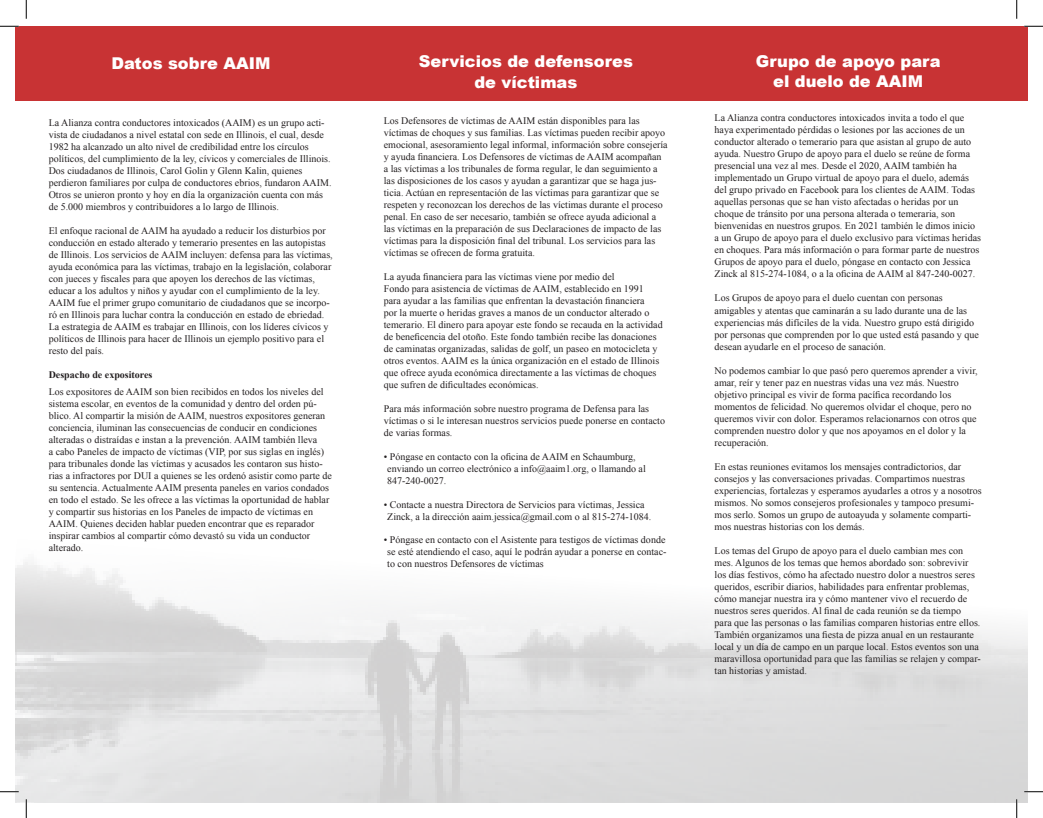
<style>
.page{position:relative;width:1043px;height:818px;background:#fff}
.page>*{position:absolute;margin:0;border:0;box-sizing:border-box;transform-origin:0 0}
.t1{font:900 16.25px/21px "Arial";color:#fff;text-align:center}
.t2{font:10px/12px "Times New Roman";color:#231f20}
.t3{font:700 10px "Times New Roman";color:#231f20}
</style>
<div class="page">
<div style="left:15px;top:26px;width:1012px;height:75px;background:#c83334"></div>
<img style="left:15px;top:562px;width:1013px;height:240px">
<svg style="left:0;top:25px;width:19px;height:2px"></svg>
<svg style="left:1024px;top:25px;width:18px;height:2px"></svg>
<svg style="left:0;top:790px;width:19px;height:2px"></svg>
<svg style="left:1024px;top:790px;width:18px;height:2px"></svg>
<svg style="left:25px;top:0;width:2px;height:19px"></svg>
<svg style="left:25px;top:799px;width:2px;height:19px"></svg>
<svg style="left:1016px;top:0;width:1px;height:19px"></svg>
<svg style="left:1015px;top:799px;width:2px;height:19px"></svg>
<h1 class="t1" style="left:111px;top:52px;width:160px">Datos sobre AAIM</h1>
<p class="t2" style="left:49px;top:116px;width:284px">La Alianza contra conductores intoxicados (AAIM) es un grupo acti&shy;vista de ciudadanos a nivel estatal con sede en Illinois, el cual, desde 1982 ha alcanzado un alto nivel de credibilidad entre los círculos políticos, del cumplimiento de la ley, cívicos y comerciales de Illinois.<br>Dos ciudadanos de Illinois, Carol Golin y Glenn Kalin, quienes perdieron familiares por culpa de conductores ebrios, fundaron AAIM.<br>Otros se unieron pronto y hoy en día la organización cuenta con más de 5.000 miembros y contribuidores a lo largo de Illinois.</p>
<p class="t2" style="left:49px;top:224px;width:285px">El enfoque racional de AAIM ha ayudado a reducir los disturbios por conducción en estado alterado y temerario presentes en las autopistas de Illinois. Los servicios de AAIM incluyen: defensa para las víctimas, ayuda económica para las víctimas, trabajo en la legislación, colaborar con jueces y fiscales para que apoyen los derechos de las víctimas, educar a los adultos y niños y ayudar con el cumplimiento de la ley.<br>AAIM fue el primer grupo comunitario de ciudadanos que se incorpo&shy;ró en Illinois para luchar contra la conducción en estado de ebriedad.<br>La estrategia de AAIM es trabajar en Illinois, con los líderes cívicos y políticos de Illinois para hacer de Illinois un ejemplo positivo para el resto del país.</p>
<p class="t3" style="left:49px;top:367px;width:105px">Despacho de expositores</p>
<p class="t2" style="left:49px;top:386px;width:284px">Los expositores de AAIM son bien recibidos en todos los niveles del sistema escolar, en eventos de la comunidad y dentro del orden pú&shy;blico. Al compartir la misión de AAIM, nuestros expositores generan conciencia, iluminan las consecuencias de conducir en condiciones alteradas o distraídas e instan a la prevención. AAIM también lleva<br>a cabo Paneles de impacto de víctimas (VIP, por sus siglas en inglés) para tribunales donde las víctimas y acusados les contaron sus histo&shy;rias a infractores por DUI a quienes se les ordenó asistir como parte de su sentencia. Actualmente AAIM presenta paneles en varios condados en todo el estado. Se les ofrece a las víctimas la oportunidad de hablar y compartir sus historias en los Paneles de impacto de víctimas en AAIM. Quienes deciden hablar pueden encontrar que es reparador inspirar cambios al compartir cómo devastó su vida un conductor alterado.</p>
<h1 class="t1" style="left:419px;top:51px;width:216px">Servicios de defensores de víctimas</h1>
<p class="t2" style="left:384px;top:115px;width:285px">Los Defensores de víctimas de AAIM están disponibles para las víctimas de choques y sus familias. Las víctimas pueden recibir apoyo emocional, asesoramiento legal informal, información sobre consejería y ayuda financiera. Los Defensores de víctimas de AAIM acompañan a las víctimas a los tribunales de forma regular, le dan seguimiento a las disposiciones de los casos y ayudan a garantizar que se haga jus&shy;ticia. Actúan en representación de las víctimas para garantizar que se respeten y reconozcan los derechos de las víctimas durante el proceso penal. En caso de ser necesario, también se ofrece ayuda adicional a las víctimas en la preparación de sus Declaraciones de impacto de las víctimas para la disposición final del tribunal. Los servicios para las víctimas se ofrecen de forma gratuita.</p>
<p class="t2" style="left:384px;top:271px;width:280px">La ayuda financiera para las víctimas viene por medio del<br>Fondo para asistencia de víctimas de AAIM, establecido en 1991 para ayudar a las familias que enfrentan la devastación financiera<br>por la muerte o heridas graves a manos de un conductor alterado o temerario. El dinero para apoyar este fondo se recauda en la actividad de beneficencia del otoño. Este fondo también recibe las donaciones de caminatas organizadas, salidas de golf, un paseo en motocicleta y otros eventos. AAIM es la única organización en el estado de Illinois que ofrece ayuda económica directamente a las víctimas de choques que sufren de dificultades económicas.</p>
<p class="t2" style="left:384px;top:403px;width:283px">Para más información sobre nuestro programa de Defensa para las víctimas o si le interesan nuestros servicios puede ponerse en contacto de varias formas.</p>
<p class="t2" style="left:387px;top:451px;width:260px;text-indent:-3px">• Póngase en contacto con la oficina de AAIM en Schaumburg, enviando un correo electrónico a info@aaim1.org, o llamando al<br>847-240-0027.</p>
<p class="t2" style="left:387px;top:498px;width:265px;text-indent:-3px">• Contacte a nuestra Directora de Servicios para víctimas, Jessica<br>Zinck, a la dirección aaim.jessica@gmail.com o al 815-274-1084.</p>
<p class="t2" style="left:387px;top:533px;width:281px;text-align:justify;text-indent:-3px">• Póngase en contacto con el Asistente para testigos de víctimas donde se esté atendiendo el caso, aquí le podrán ayudar a ponerse en contac&shy;to con nuestros Defensores de víctimas</p>
<h1 class="t1" style="left:756px;top:51px;width:186px;line-height:19.5px">Grupo de apoyo para el duelo de AAIM</h1>
<p class="t2" style="left:714px;top:112px;width:268px">La Alianza contra conductores intoxicados invita a todo el que haya experimentado pérdidas o lesiones por las acciones de un conductor alterado o temerario para que asistan al grupo de auto ayuda. Nuestro Grupo de apoyo para el duelo se reúne de forma presencial una vez al mes. Desde el 2020, AAIM también ha implementado un Grupo virtual de apoyo para el duelo, además del grupo privado en Facebook para los clientes de AAIM. Todas aquellas personas que se han visto afectadas o heridas por un choque de tránsito por una persona alterada o temeraria, son bienvenidas en nuestros grupos. En 2021 también le dimos inicio a un Grupo de apoyo para el duelo exclusivo para víctimas heridas en choques. Para más información o para formar parte de nuestros Grupos de apoyo para el duelo, póngase en contacto con Jessica Zinck al 815-274-1084, o a la oficina de AAIM al 847-240-0027.</p>
<p class="t2" style="left:714px;top:292px;width:266px">Los Grupos de apoyo para el duelo cuentan con personas amigables y atentas que caminarán a su lado durante una de las experiencias más difíciles de la vida. Nuestro grupo está dirigido por personas que comprenden por lo que usted está pasando y que desean ayudarle en el proceso de sanación.</p>
<p class="t2" style="left:714px;top:364px;width:265px">No podemos cambiar lo que pasó pero queremos aprender a vivir, amar, reír y tener paz en nuestras vidas una vez más. Nuestro objetivo principal es vivir de forma pacífica recordando los momentos de felicidad. No queremos olvidar el choque, pero no queremos vivir con dolor. Esperamos relacionarnos con otros que comprenden nuestro dolor y que nos apoyamos en el dolor y la recuperación.</p>
<p class="t2" style="left:714px;top:460px;width:269px">En estas reuniones evitamos los mensajes contradictorios, dar consejos y las conversaciones privadas. Compartimos nuestras experiencias, fortalezas y esperamos ayudarles a otros y a nosotros mismos. No somos consejeros profesionales y tampoco presumi&shy;mos serlo. Somos un grupo de autoayuda y solamente comparti&shy;mos nuestras historias con los demás.</p>
<p class="t2" style="left:714px;top:544px;width:268px">Los temas del Grupo de apoyo para el duelo cambian mes con mes. Algunos de los temas que hemos abordado son: sobrevivir los días festivos, cómo ha afectado nuestro dolor a nuestros seres queridos, escribir diarios, habilidades para enfrentar problemas, cómo manejar nuestra ira y cómo mantener vivo el recuerdo de nuestros seres queridos. Al final de cada reunión se da tiempo<br>para que las personas o las familias comparen historias entre ellos.<br>También organizamos una fiesta de pizza anual en un restaurante local y un día de campo en un parque local. Estos eventos son una maravillosa oportunidad para que las familias se relajen y compar&shy;tan historias y amistad.</p>
</div>
